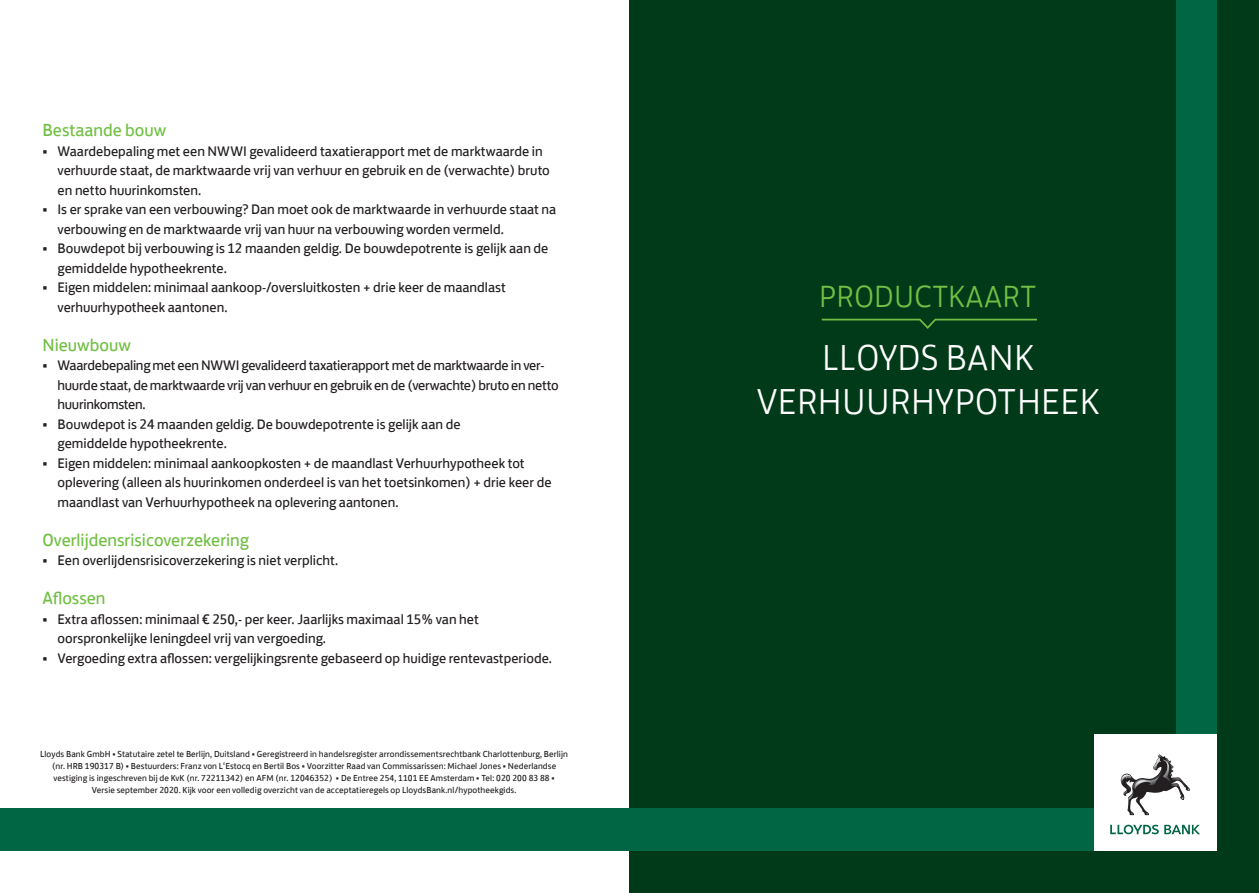
<style>
.page{position:relative;width:1259px;height:893px;background:#fff}
.page>*{position:absolute;margin:0;border:0;box-sizing:border-box;transform-origin:0 0}
.t1{font:300 37.05px/43.5px "Lloyds Bank Jack";letter-spacing:.01em;color:#fff;text-align:center}
.t2{font:300 31.65px "Lloyds Bank Jack";letter-spacing:.01em;color:#71bf44}
.t3{font:18px "Lloyds Bank Jack";color:#71bf44}
.t4{font:14.25px/19.5px "Lloyds Bank Jack";color:#231f20}
.t5{font:14.25px/19.5px "Lloyds Bank Jack";letter-spacing:-.02em;color:#231f20}
.t6{font:9px/12px "Lloyds Bank Jack";letter-spacing:.01em;color:#231f20;text-align:center}
</style>
<div class="page">
<div style="left:629px;top:0;width:630px;height:893px;background:#003a18"></div>
<div style="left:1175px;top:0;width:41px;height:850px;background:#064"></div>
<div style="left:0;top:808px;width:1093px;height:42px;background:#064"></div>
<div style="left:1093px;top:734px;width:123px;height:116px;background:#fff"></div>
<svg style="left:1110px;top:825px;width:48px;height:9px"></svg>
<svg style="left:1164px;top:825px;width:36px;height:9px"></svg>
<img style="left:1120px;top:754px;width:41px;height:42px">
<svg style="left:1122px;top:758px;width:49px;height:31px"></svg>
<svg style="left:821px;top:319px;width:216px;height:10px"></svg>
<p class="t3" style="left:43px;top:116px;width:125px">Bestaande bouw</p>
<p class="t4" style="left:58px;top:140px;width:494px;text-indent:-15px">• Waardebepaling met een NWWI gevalideerd taxatierapport met de marktwaarde in verhuurde staat, de marktwaarde vrij van verhuur en gebruik en de (verwachte) bruto en netto huurinkomsten.</p>
<p class="t4" style="left:58px;top:198px;width:500px;text-indent:-15px">• Is er sprake van een verbouwing? Dan moet ook de marktwaarde in verhuurde staat na verbouwing en de marktwaarde vrij van huur na verbouwing worden vermeld.</p>
<p class="t4" style="left:58px;top:237px;width:492px;text-indent:-15px">• Bouwdepot bij verbouwing is 12 maanden geldig. De bouwdepotrente is gelijk aan de gemiddelde hypotheekrente.</p>
<p class="t4" style="left:58px;top:276px;width:450px;text-indent:-15px">• Eigen middelen: minimaal aankoop-/oversluitkosten + drie keer de maandlast verhuur hypotheek aantonen.</p>
<p class="t3" style="left:43px;top:330px;width:90px">Nieuwbouw</p>
<p class="t5" style="left:58px;top:354px;width:502px;text-indent:-15px">• Waardebepaling met een NWWI gevalideerd taxatierapport met de marktwaarde in ver&shy;huurde staat, de marktwaarde vrij van verhuur en gebruik en de (verwachte) bruto en netto huurinkomsten.</p>
<p class="t4" style="left:58px;top:413px;width:404px;text-indent:-15px">• Bouwdepot is 24 maanden geldig. De bouwdepotrente is gelijk aan de gemiddelde hypotheekrente.</p>
<p class="t4" style="left:58px;top:452px;width:495px;text-indent:-15px">• Eigen middelen: minimaal aankoopkosten + de maandlast Verhuurhypotheek tot oplevering (alleen als huurinkomen onderdeel is van het toetsinkomen) + drie keer de maandlast van Verhuurhypotheek na oplevering aantonen.</p>
<p class="t3" style="left:43px;top:525px;width:208px">Overlijdensrisicoverzekering</p>
<p class="t4" style="left:43px;top:549px;width:297px">• Een overlijdensrisicoverzekering is niet verplicht.</p>
<p class="t3" style="left:43px;top:584px;width:65px">Aflossen</p>
<p class="t4" style="left:58px;top:608px;width:423px;text-indent:-15px">• Extra aflossen: minimaal € 250,- per keer. Jaarlijks maximaal 15% van het oorspronkelijke leningdeel vrij van vergoeding.</p>
<p class="t4" style="left:43px;top:647px;width:511px">• Vergoeding extra aflossen: vergelijkingsrente gebaseerd op huidige rentevastperiode.</p>
<p class="t6" style="left:40px;top:747px;width:529px">Lloyds Bank GmbH • Statutaire zetel te Berlijn, Duitsland • Geregistreerd in handelsregister arrondissementsrechtbank Charlottenburg, Berlijn (nr. HRB 190317 B) • Bestuurders: Franz von L‘Estocq en Bertil Bos • Voorzitter Raad van Commissarissen: Michael Jones • Nederlandse vestiging is ingeschreven bij de KvK (nr. 72211342) en AFM (nr. 12046352) • De Entree 254, 1101 EE Amsterdam • Tel: 020 200 83 88 •<br>Versie september 2020. Kijk voor een volledig overzicht van de acceptatieregels op LloydsBank.nl/hypotheekgids.</p>
<h2 class="t2" style="left:819px;top:271px;width:219px">PRODUCTKAART</h2>
<h1 class="t1" style="left:756px;top:332px;width:344px">LLOYDS BANK<br>VERHUURHYPOTHEEK</h1>
</div>
